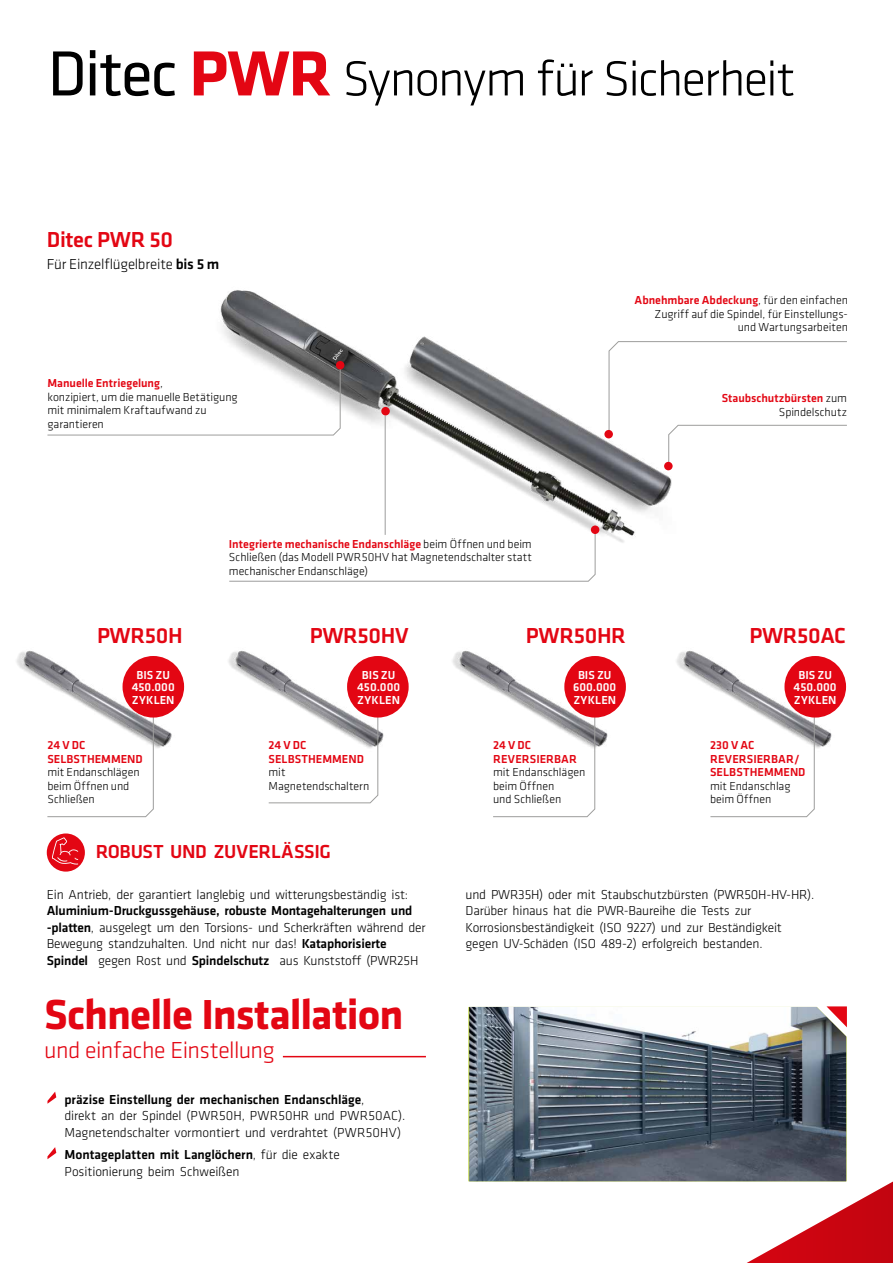
<style>
.page{position:relative;width:893px;height:1263px;background:#fff}
.page>*{position:absolute;margin:0;border:0;box-sizing:border-box;transform-origin:0 0}
.t1{font:300 51px "Klavika";letter-spacing:-.035em;color:#000}
.t2{font:700 43.5px "Klavika";letter-spacing:-.025em;color:#e30613}
.t3{font:300 24px "Klavika";letter-spacing:-.025em;color:#e30613}
.t4{font:500 22.5px "Klavika";letter-spacing:-.015em;color:#e30613}
.t5{font:500 19.5px "Klavika";letter-spacing:-.02em;color:#e30613}
.t6{font:300 15px "Klavika";letter-spacing:-.015em;color:#000}
.t7{font:300 13.5px/16.5px "Klavika";letter-spacing:-.015em;color:#000}
.t8{font:300 12px/13.5px "Klavika";letter-spacing:-.005em;color:#000}
.t9{font:500 12px/13.5px "Klavika";letter-spacing:.005em;color:#e30613}
.t10{font:500 12px/12.8px "Klavika";letter-spacing:.005em;color:#fff;text-align:center}
.s1{font-weight:400;font-size:66px}
.s2{font-weight:700;font-size:66px;color:#e30613}
.s3{font-weight:500}
.s4{font-weight:500;color:#e30613}
.s5{font-weight:300;color:#000}
</style>
<div class="page">
<svg style="left:644px;top:1006px;width:249px;height:257px"></svg>
<img style="left:83px;top:656px;width:100px;height:92px">
<img style="left:228px;top:650px;width:179px;height:94px">
<img style="left:452px;top:650px;width:174px;height:105px">
<img style="left:676px;top:650px;width:171px;height:98px">
<img style="left:220px;top:290px;width:452px;height:253px">
<hr style="left:283px;top:1056px;width:143px;height:1px;background:#e30613">
<svg style="left:608px;top:341px;width:239px;height:125px"></svg>
<svg style="left:47px;top:365px;width:294px;height:71px"></svg>
<hr style="left:385px;top:415px;width:1px;height:120px;background:#9d9d9c">
<svg style="left:229px;top:533px;width:367px;height:49px"></svg>
<div style="left:336px;top:361px;width:8px;height:8px;background:#e30613;border-radius:50%"></div>
<div style="left:604px;top:430px;width:9px;height:8px;background:#e30613;border-radius:50%"></div>
<div style="left:664px;top:462px;width:9px;height:8px;background:#e30613;border-radius:50%"></div>
<div style="left:381px;top:407px;width:9px;height:8px;background:#e30613;border-radius:50%"></div>
<div style="left:591px;top:525px;width:8px;height:9px;background:#e30613;border-radius:50%"></div>
<svg style="left:710px;top:690px;width:105px;height:127px"></svg>
<div style="left:784px;top:656px;width:62px;height:61px;background:#e30613;border-radius:50%"></div>
<svg style="left:83px;top:690px;width:71px;height:127px"></svg>
<div style="left:123px;top:656px;width:61px;height:61px;background:#e30613;border-radius:50%"></div>
<svg style="left:492px;top:690px;width:103px;height:127px"></svg>
<div style="left:564px;top:656px;width:62px;height:61px;background:#e30613;border-radius:50%"></div>
<svg style="left:826px;top:1006px;width:21px;height:21px"></svg>
<img style="left:469px;top:1007px;width:377px;height:174px">
<svg style="left:47px;top:833px;width:38px;height:39px"></svg>
<svg style="left:268px;top:691px;width:111px;height:113px"></svg>
<div style="left:347px;top:656px;width:62px;height:61px;background:#e30613;border-radius:50%"></div>
<svg style="left:16px;top:650px;width:67px;height:509px"></svg>
<h1 class="t1" style="left:47px;top:51px;width:749px"><span class="s1">Ditec</span> <span class="s2">PWR</span> Synonym für Sicherheit</h1>
<h3 class="t4" style="left:47px;top:227px;width:128px">Ditec PWR 50</h3>
<p class="t6" style="left:47px;top:256px;width:174px">Für Einzelflügelbreite <span class="s3">bis 5 m</span></p>
<p class="t8" style="left:47px;top:377px;width:192px"><span class="s4">Manuelle Entriegelung</span>,<br>konzipiert, um die manuelle Betätigung mit minimalem Kraftaufwand zu garantieren</p>
<p class="t8" style="left:634px;top:294px;width:215px;text-align:right"><span class="s4">Abnehmbare Abdeckung</span>, für den einfachen<br>Zugriff auf die Spindel, für Einstellungs&shy;und Wartungsarbeiten</p>
<p class="t9" style="left:722px;top:391px;width:127px;text-align:right">Staubschutzbürsten <span class="s5">zum<br>Spindelschutz</span></p>
<p class="t8" style="left:229px;top:537px;width:305px;text-align:justify"><span class="s4">Integrierte mechanische Endanschläge</span> beim Öffnen und beim Schließen (das Modell PWR50HV hat Magnetendschalter statt mechanischer Endanschläge)</p>
<h3 class="t4" style="left:97px;top:623px;width:87px">PWR50H</h3>
<h3 class="t4" style="left:310px;top:623px;width:100px">PWR50HV</h3>
<h3 class="t4" style="left:526px;top:623px;width:101px">PWR50HR</h3>
<h3 class="t4" style="left:749px;top:623px;width:98px">PWR50AC</h3>
<p class="t10" style="left:132px;top:668px;width:45px">BIS ZU<br>450.000<br>ZYKLEN</p>
<p class="t10" style="left:357px;top:668px;width:45px">BIS ZU<br>450.000<br>ZYKLEN</p>
<p class="t10" style="left:573px;top:668px;width:45px">BIS ZU<br>600.000<br>ZYKLEN</p>
<p class="t10" style="left:794px;top:668px;width:45px">BIS ZU<br>450.000<br>ZYKLEN</p>
<p class="t9" style="left:47px;top:739px;width:97px">24 V DC<br>SELBSTHEMMEND</p>
<p class="t8" style="left:47px;top:766px;width:94px">mit Endanschlägen beim Öffnen und<br>Schließen</p>
<p class="t9" style="left:269px;top:739px;width:97px">24 V DC<br>SELBSTHEMMEND</p>
<p class="t8" style="left:269px;top:766px;width:102px">mit<br>Magnetendschaltern</p>
<p class="t9" style="left:493px;top:739px;width:85px">24 V DC<br>REVERSIERBAR</p>
<p class="t8" style="left:493px;top:766px;width:94px">mit Endanschlägen beim Öffnen<br>und Schließen</p>
<p class="t9" style="left:710px;top:739px;width:97px">230 V AC<br>REVERSIERBAR/<br>SELBSTHEMMEND</p>
<p class="t8" style="left:710px;top:779px;width:82px">mit Endanschlag beim Öffnen</p>
<h3 class="t5" style="left:96px;top:841px;width:237px">ROBUST UND ZUVERLÄSSIG</h3>
<p class="t7" style="left:47px;top:886px;width:363px">Ein Antrieb, der garantiert langlebig und witterungsbeständig ist:</p>
<p class="t7" style="left:47px;top:903px;width:380px"><span class="s3">Aluminium-Druckgussgehäuse, robuste Montagehalterungen und -platten</span>, ausgelegt um den Torsions- und Scherkräften während der Bewegung standzuhalten. Und nicht nur das! <span class="s3">Kataphorisierte Spindel</span> gegen Rost und <span class="s3">Spindelschutz</span> aus Kunststoff (PWR25H</p>
<h2 class="t2" style="left:44px;top:991px;width:361px">Schnelle Installation</h2>
<h3 class="t3" style="left:44px;top:1037px;width:232px">und einfache Einstellung</h3>
<p class="t7" style="left:64px;top:1091px;width:342px"><span class="s3">präzise Einstellung der mechanischen Endanschläge</span>,<br>direkt an der Spindel (PWR50H, PWR50HR und PWR50AC).<br>Magnetendschalter vormontiert und verdrahtet (PWR50HV)</p>
<p class="t7" style="left:64px;top:1147px;width:277px"><span class="s3">Montageplatten mit Langlöchern</span>, für die exakte<br>Positionierung beim Schweißen</p>
<p class="t7" style="left:466px;top:886px;width:350px">und PWR35H) oder mit Staubschutzbürsten (PWR50H-HV-HR).<br>Darüber hinaus hat die PWR-Baureihe die Tests zur Korrosionsbeständigkeit (ISO 9227) und zur Beständigkeit gegen UV-Schäden (ISO 489-2) erfolgreich bestanden.</p>
</div>
